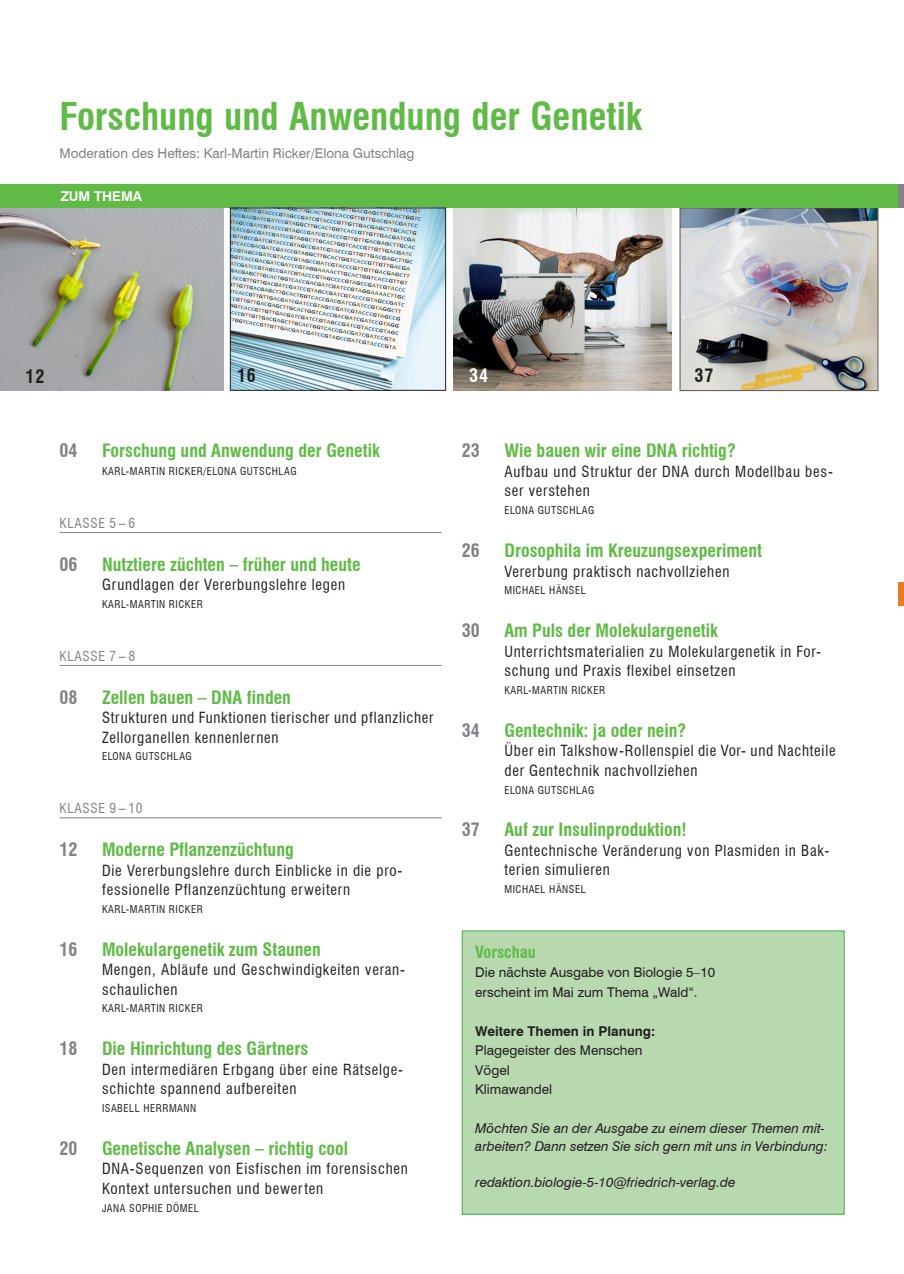
<style>
.page{position:relative;width:904px;height:1274px;background:#fff}
.page>*{position:absolute;margin:0;border:0;box-sizing:border-box;transform-origin:0 0}
.t1{font:700 condensed 37.5px "Swiss 721 BT";color:#60bb46}
.t2{font:700 condensed 18px "Swiss 721 BT";color:#60bb46}
.t3{font:700 condensed 18px "Swiss 721 BT";color:#808285}
.t4{font:700 condensed 18px "Swiss 721 BT";color:#231f20}
.t5{font:700 condensed 18px "Swiss 721 BT";color:#fff}
.t6{font:700 condensed 16.5px "Swiss 721 BT";color:#60bb46}
.t7{font:condensed 15px/19.5px "Swiss 721 BT";letter-spacing:.05em;color:#231f20}
.t8{font:italic 13.5px/18px "Swiss 721 BT";color:#231f20}
.t9{font:13.5px/19.5px "Swiss 721 BT";color:#231f20}
.t10{font:13.5px "Swiss 721 BT";color:#808285}
.t11{font:condensed 13.5px "Swiss 721 BT";letter-spacing:.04em;color:#808285}
.t12{font:700 13.5px "Swiss 721 BT";color:#231f20}
.t13{font:700 13.5px "Swiss 721 BT";color:#fff}
.t14{font:condensed 10.5px "Swiss 721 BT";letter-spacing:.05em;color:#231f20}
</style>
<div class="page">
<img style="left:0;top:208px;width:224px;height:183px">
<img style="left:453px;top:208px;width:218px;height:183px">
<img style="left:682px;top:210px;width:194px;height:179px">
<div style="left:680px;top:208px;width:198px;height:183px;border:1px solid #625445"></div>
<div style="left:898px;top:583px;width:6px;height:23px;background:#ea7c1d"></div>
<div style="left:0;top:185px;width:898px;height:23px;background:#60bb46"></div>
<div style="left:898px;top:185px;width:6px;height:23px;background:#808285"></div>
<img style="left:232px;top:210px;width:212px;height:179px">
<div style="left:230px;top:208px;width:216px;height:183px;border:1px solid #231f20"></div>
<hr style="left:59px;top:532px;width:383px;height:1px;background:#808285">
<hr style="left:59px;top:665px;width:383px;height:1px;background:#808285">
<hr style="left:59px;top:817px;width:383px;height:1px;background:#808285">
<div style="left:462px;top:931px;width:382px;height:283px;background:#b8d8af"></div>
<h1 class="t1" style="left:59px;top:94px;width:584px">Forschung und Anwendung der Genetik</h1>
<p class="t10" style="left:59px;top:145px;width:357px">Moderation des Heftes: Karl-Martin Ricker/Elona Gutschlag</p>
<p class="t13" style="left:61px;top:188px;width:83px">ZUM THEMA</p>
<p class="t4" style="left:237px;top:365px;width:20px">16</p>
<p class="t4" style="left:26px;top:366px;width:20px">12</p>
<p class="t5" style="left:469px;top:365px;width:20px">34</p>
<p class="t4" style="left:695px;top:365px;width:20px">37</p>
<p class="t3" style="left:59px;top:440px;width:19px">04</p>
<p class="t2" style="left:102px;top:440px;width:279px">Forschung und Anwendung der Genetik</p>
<p class="t14" style="left:102px;top:465px;width:196px">KARL-MARTIN RICKER/ELONA GUTSCHLAG</p>
<p class="t11" style="left:59px;top:515px;width:77px">KLASSE 5 – 6</p>
<p class="t3" style="left:59px;top:553px;width:19px">06</p>
<p class="t2" style="left:102px;top:553px;width:260px">Nutztiere züchten – früher und heute</p>
<p class="t7" style="left:102px;top:575px;width:245px">Grundlagen der Vererbungslehre legen</p>
<p class="t14" style="left:102px;top:598px;width:102px">KARL-MARTIN RICKER</p>
<p class="t11" style="left:59px;top:648px;width:77px">KLASSE 7 – 8</p>
<p class="t3" style="left:59px;top:686px;width:19px">08</p>
<p class="t2" style="left:102px;top:686px;width:191px">Zellen bauen – DNA finden</p>
<p class="t7" style="left:102px;top:708px;width:333px">Strukturen und Funktionen tierischer und pflanzlicher<br>Zellorganellen kennenlernen</p>
<p class="t14" style="left:102px;top:750px;width:91px">ELONA GUTSCHLAG</p>
<p class="t11" style="left:59px;top:800px;width:84px">KLASSE 9 – 10</p>
<p class="t3" style="left:59px;top:839px;width:19px">12</p>
<p class="t2" style="left:102px;top:839px;width:193px">Moderne Pflanzenzüchtung</p>
<p class="t7" style="left:102px;top:860px;width:302px">Die Vererbungslehre durch Einblicke in die pro&shy;fessionelle Pflanzenzüchtung erweitern</p>
<p class="t14" style="left:102px;top:903px;width:102px">KARL-MARTIN RICKER</p>
<p class="t3" style="left:59px;top:938px;width:19px">16</p>
<p class="t2" style="left:102px;top:938px;width:220px">Molekulargenetik zum Staunen</p>
<p class="t7" style="left:102px;top:960px;width:305px">Mengen, Abläufe und Geschwindigkeiten veran&shy;schaulichen</p>
<p class="t14" style="left:102px;top:1002px;width:102px">KARL-MARTIN RICKER</p>
<p class="t3" style="left:59px;top:1038px;width:19px">18</p>
<p class="t2" style="left:102px;top:1038px;width:208px">Die Hinrichtung des Gärtners</p>
<p class="t7" style="left:102px;top:1059px;width:302px">Den intermediären Erbgang über eine Rätselge&shy;schichte spannend aufbereiten</p>
<p class="t14" style="left:102px;top:1102px;width:96px">ISABELL HERRMANN</p>
<p class="t3" style="left:59px;top:1137px;width:19px">20</p>
<p class="t2" style="left:102px;top:1137px;width:248px">Genetische Analysen – richtig cool</p>
<p class="t7" style="left:102px;top:1159px;width:307px">DNA-Sequenzen von Eisfischen im forensischen<br>Kontext untersuchen und bewerten</p>
<p class="t14" style="left:102px;top:1201px;width:98px">JANA SOPHIE DÖMEL</p>
<p class="t3" style="left:462px;top:440px;width:19px">23</p>
<p class="t2" style="left:504px;top:440px;width:233px">Wie bauen wir eine DNA richtig?</p>
<p class="t7" style="left:504px;top:462px;width:330px">Aufbau und Struktur der DNA durch Modellbau bes&shy;ser verstehen</p>
<p class="t14" style="left:504px;top:504px;width:91px">ELONA GUTSCHLAG</p>
<p class="t3" style="left:462px;top:540px;width:19px">26</p>
<p class="t2" style="left:504px;top:540px;width:259px">Drosophila im Kreuzungsexperiment</p>
<p class="t7" style="left:504px;top:561px;width:226px">Vererbung praktisch nachvollziehen</p>
<p class="t14" style="left:504px;top:584px;width:83px">MICHAEL HÄNSEL</p>
<p class="t3" style="left:462px;top:620px;width:19px">30</p>
<p class="t2" style="left:504px;top:620px;width:215px">Am Puls der Molekulargenetik</p>
<p class="t7" style="left:504px;top:641px;width:318px">Unterrichtsmaterialien zu Molekulargenetik in For&shy;schung und Praxis flexibel einsetzen</p>
<p class="t14" style="left:504px;top:684px;width:102px">KARL-MARTIN RICKER</p>
<p class="t3" style="left:462px;top:719px;width:19px">34</p>
<p class="t2" style="left:504px;top:719px;width:184px">Gentechnik: ja oder nein?</p>
<p class="t7" style="left:504px;top:741px;width:333px">Über ein Talkshow-Rollenspiel die Vor- und Nachteile der Gentechnik nachvollziehen</p>
<p class="t14" style="left:504px;top:783px;width:91px">ELONA GUTSCHLAG</p>
<p class="t3" style="left:462px;top:819px;width:19px">37</p>
<p class="t2" style="left:504px;top:819px;width:184px">Auf zur Insulinproduktion!</p>
<p class="t7" style="left:504px;top:841px;width:327px">Gentechnische Veränderung von Plasmiden in Bak&shy;terien simulieren</p>
<p class="t14" style="left:504px;top:883px;width:83px">MICHAEL HÄNSEL</p>
<p class="t6" style="left:475px;top:942px;width:62px">Vorschau</p>
<p class="t9" style="left:475px;top:963px;width:241px">Die nächste Ausgabe von Biologie 5–10 erscheint im Mai zum Thema „Wald“.</p>
<p class="t12" style="left:475px;top:1023px;width:182px">Weitere Themen in Planung:</p>
<p class="t9" style="left:475px;top:1041px;width:169px">Plagegeister des Menschen<br>Vögel<br>Klimawandel</p>
<p class="t8" style="left:475px;top:1119px;width:354px">Möchten Sie an der Ausgabe zu einem dieser Themen mit&shy;arbeiten? Dann setzen Sie sich gern mit uns in Verbindung:</p>
<p class="t8" style="left:475px;top:1173px;width:262px">redaktion.biologie-5-10@friedrich-verlag.de</p>
</div>
